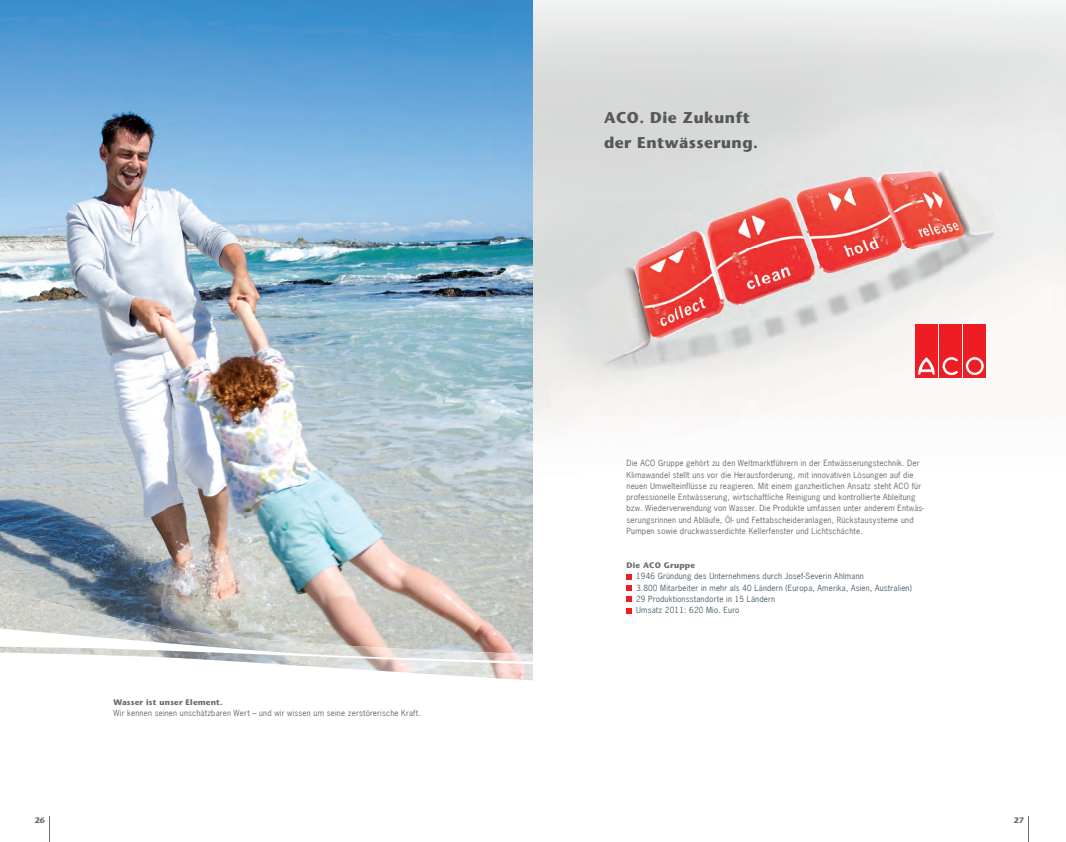
<style>
.page{position:relative;width:1066px;height:842px;background:#fff}
.page>*{position:absolute;margin:0;border:0;box-sizing:border-box;transform-origin:0 0}
.t1{font:700 15.5px/24.6px "Stone Sans";letter-spacing:.03em;color:#57585a}
.t2{font:8px/11.3px "News Gothic";letter-spacing:.025em;color:#6c6d70}
.t3{font:8px/11.3px "News Gothic";letter-spacing:.025em;color:#51646e}
.t4{font:700 8px "Stone Sans";letter-spacing:.025em;color:#6c6d70}
</style>
<div class="page">
<svg style="left:1028px;top:816px;width:1px;height:26px"></svg>
<img style="left:533px;top:0;width:533px;height:430px">
<img style="left:0;top:0;width:533px;height:587px">
<img style="left:0;top:587px;width:533px;height:39px">
<svg style="left:0;top:626px;width:533px;height:55px"></svg>
<svg style="left:626px;top:574px;width:6px;height:5px"></svg>
<svg style="left:626px;top:585px;width:6px;height:5px"></svg>
<svg style="left:626px;top:597px;width:6px;height:5px"></svg>
<svg style="left:626px;top:608px;width:6px;height:5px"></svg>
<div style="left:915px;top:324px;width:22px;height:54px;background:#ee1d23"></div>
<svg style="left:917px;top:357px;width:18px;height:18px"></svg>
<div style="left:939px;top:324px;width:23px;height:54px;background:#ee1d23"></div>
<svg style="left:942px;top:357px;width:16px;height:19px"></svg>
<div style="left:964px;top:324px;width:22px;height:54px;background:#ee1d23"></div>
<svg style="left:965px;top:357px;width:19px;height:18px"></svg>
<div style="left:965px;top:357px;width:19px;height:19px;border:1px solid #ee1d23;border-radius:50%"></div>
<div style="left:969px;top:360px;width:12px;height:12px;background:#ee1d23;border-radius:50%"></div>
<div style="left:969px;top:360px;width:12px;height:12px;border:1px solid #ee1d23;border-radius:50%"></div>
<svg style="left:49px;top:816px;width:1px;height:26px"></svg>
<p class="t4" style="left:35px;top:815px;width:12px">26</p>
<p class="t4" style="left:113px;top:697px;width:111px">Wasser ist unser Element.</p>
<p class="t2" style="left:113px;top:708px;width:309px">Wir kennen seinen unschätzbaren Wert – und wir wissen um seine zerstörerische Kraft.</p>
<h1 class="t1" style="left:604px;top:105px;width:155px">ACO. Die Zukunft der Entwässerung.</h1>
<p class="t2" style="left:626px;top:457px;width:299px">Die ACO Gruppe gehört zu den Weltmarktführern in der Entwässerungstechnik. Der Klimawandel stellt uns vor die Herausforderung, mit innovativen Lösungen auf die neuen Umwelteinflüsse zu reagieren. Mit einem ganzheitlichen Ansatz steht ACO für professionelle Entwässerung, wirtschaftliche Reinigung und kontrollierte Ableitung bzw. Wiederverwendung von Wasser. Die Produkte umfassen unter anderem Entwäs&shy;serungsrinnen und Abläufe, Öl- und Fettabscheideranlagen, Rückstausysteme und Pumpen sowie druckwasserdichte Kellerfenster und Lichtschächte.</p>
<p class="t4" style="left:626px;top:560px;width:70px">Die ACO Gruppe</p>
<p class="t3" style="left:636px;top:570px;width:277px">1946 Gründung des Unternehmens durch Josef-Severin Ahlmann<br>3.800 Mitarbeiter in mehr als 40 Ländern (Europa, Amerika, Asien, Australien)<br>29 Produktionsstandorte in 15 Ländern<br>Umsatz 2011: 620 Mio. Euro</p>
<p class="t4" style="left:1014px;top:815px;width:12px">27</p>
</div>
